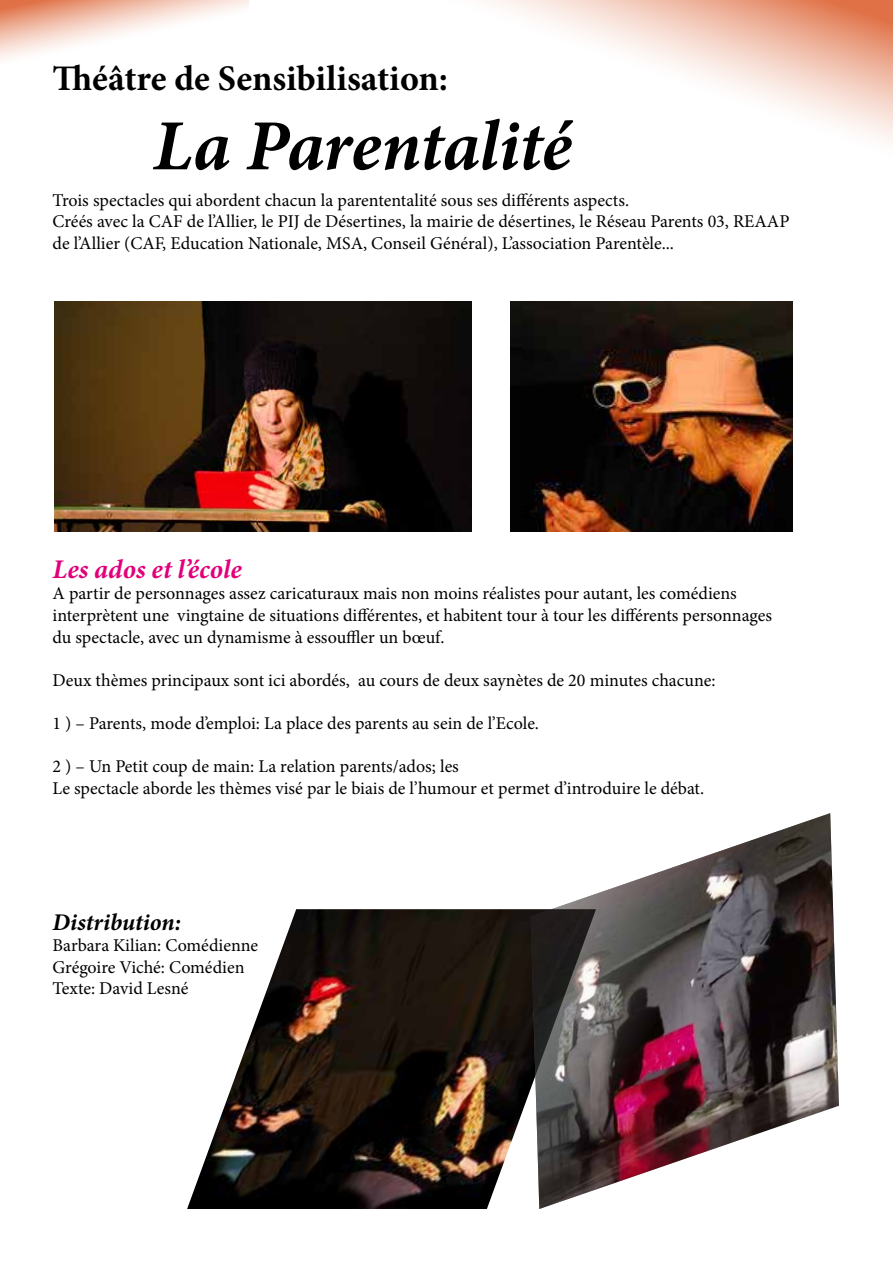
<style>
.page{position:relative;width:893px;height:1263px;background:#fff}
.page>*{position:absolute;margin:0;border:0;box-sizing:border-box;transform-origin:0 0}
.t1{font:italic 700 72px "Minion Pro";letter-spacing:-.01em;color:#000}
.t2{font:700 36px "Minion Pro";letter-spacing:-.005em;color:#000}
.t3{font:italic 700 27px "Minion Pro";letter-spacing:.005em;color:#e2007a}
.t4{font:italic 700 24px "Minion Pro";color:#000}
.t5{font:18px/21.6px "Minion Pro";color:#000}
</style>
<div class="page">
<img style="left:510px;top:513px;width:282px;height:18px">
<img style="left:54px;top:513px;width:418px;height:18px">
<img style="left:187px;top:909px;width:343px;height:300px">
<img style="left:530px;top:813px;width:309px;height:396px">
<svg style="left:54px;top:0;width:839px;height:513px"></svg>
<svg style="left:0;top:0;width:249px;height:233px"></svg>
<h2 class="t2" style="left:53px;top:53px;width:397px">Théâtre de Sensibilisation:</h2>
<h1 class="t1" style="left:153px;top:95px;width:420px">La Parentalité</h1>
<p class="t5" style="left:53px;top:189px;width:738px">Trois spectacles qui abordent chacun la parententalité sous ses différents aspects.<br>Créés avec la CAF de l’Allier, le PIJ de Désertines, la mairie de désertines, le Réseau Parents 03, REAAP de l’Allier (CAF, Education Nationale, MSA, Conseil Général), L’association Parentèle...</p>
<h3 class="t3" style="left:53px;top:550px;width:191px">Les ados et l’école</h3>
<p class="t5" style="left:53px;top:583px;width:721px">A partir de personnages assez caricaturaux mais non moins réalistes pour autant, les comédiens interprètent une vingtaine de situations différentes, et habitent tour à tour les différents personnages du spectacle, avec un dynamisme à essouffler un bœuf.</p>
<p class="t5" style="left:53px;top:669px;width:665px">Deux thèmes principaux sont ici abordés, au cours de deux saynètes de 20 minutes chacune:</p>
<p class="t5" style="left:53px;top:712px;width:488px">1 ) – Parents, mode d’emploi: La place des parents au sein de l’Ecole.</p>
<p class="t5" style="left:53px;top:756px;width:653px">2 ) – Un Petit coup de main: La relation parents/ados; les<br>Le spectacle aborde les thèmes visé par le biais de l’humour et permet d’introduire le débat.</p>
<h3 class="t4" style="left:53px;top:905px;width:130px">Distribution:</h3>
<p class="t5" style="left:53px;top:935px;width:207px">Barbara Kilian: Comédienne<br>Grégoire Viché: Comédien<br>Texte: David Lesné</p>
</div>
